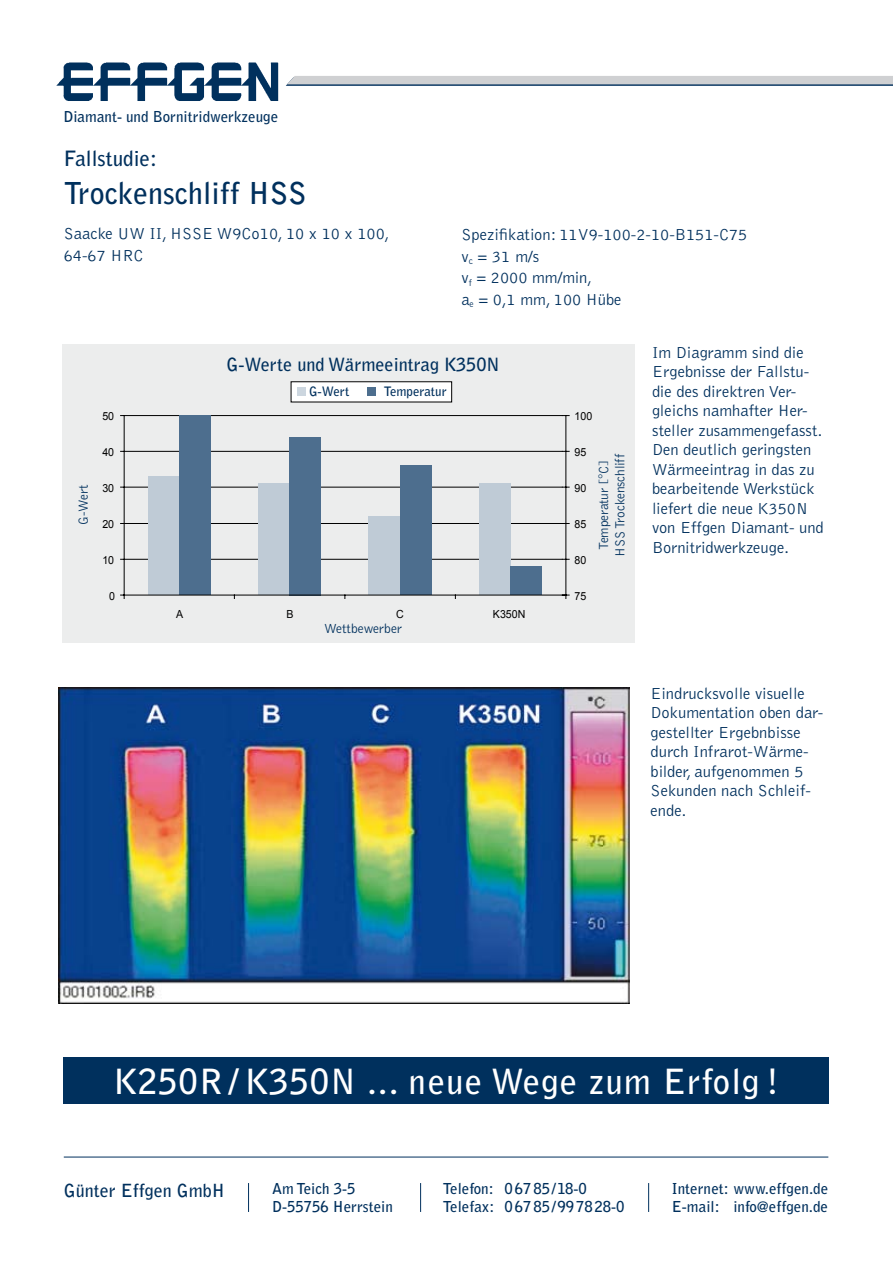
<style>
.page{position:relative;width:893px;height:1263px;background:#fff}
.page>*{position:absolute;margin:0;border:0;box-sizing:border-box;transform-origin:0 0}
.t1{font:700 34.5px "Bell Gothic";letter-spacing:.03em;color:#fff}
.t2{font:700 30px "Bell Gothic";color:#00305d}
.t3{font:700 21px "Bell Gothic";color:#00305d}
.t4{font:700 18.15px "Bell Gothic";color:#00305d}
.t5{font:700 18px "Bell Gothic";color:#00305d}
.t6{font:300 16.5px/19.5px "Bell Gothic";color:#00305d}
.t7{font:700 15px/18px "Bell Gothic";color:#00305d}
.t8{font:300 13.65px/16.4px "Bell Gothic";letter-spacing:-.01em;color:#00305d;text-align:center}
.t9{font:700 12.9px "Bell Gothic";color:#00305d}
.t10{font:11.1px "Arial";color:#000;scale:.95 1}
</style>
<div class="page">
<img style="left:56px;top:62px;width:223px;height:39px">
<svg style="left:286px;top:76px;width:607px;height:10px;background:#b2bac2"></svg>
<img style="left:59px;top:687px;width:570px;height:316px">
<div style="left:62px;top:344px;width:572px;height:299px;background:#eceded"></div>
<div style="left:291px;top:382px;width:161px;height:20px;background:#fff"></div>
<div style="left:368px;top:387px;width:8px;height:9px;background:#4d6e8e"></div>
<div style="left:298px;top:387px;width:8px;height:9px;background:#ccd6df"></div>
<hr style="left:124px;top:559px;width:438px;height:1px;background:#000">
<hr style="left:124px;top:523px;width:438px;height:1px;background:#000">
<hr style="left:124px;top:487px;width:438px;height:1px;background:#000">
<hr style="left:124px;top:451px;width:438px;height:1px;background:#000">
<hr style="left:124px;top:415px;width:438px;height:1px;background:#000">
<div style="left:148px;top:476px;width:31px;height:119px;background:#bfcbd6"></div>
<div style="left:258px;top:483px;width:32px;height:112px;background:#bfcbd6"></div>
<div style="left:369px;top:517px;width:31px;height:78px;background:#bfcbd6"></div>
<div style="left:479px;top:483px;width:32px;height:112px;background:#bfcbd6"></div>
<div style="left:179px;top:416px;width:32px;height:179px;background:#4d6e8e"></div>
<div style="left:290px;top:437px;width:31px;height:158px;background:#4d6e8e"></div>
<div style="left:400px;top:466px;width:31px;height:129px;background:#4d6e8e"></div>
<div style="left:511px;top:566px;width:31px;height:29px;background:#4d6e8e"></div>
<hr style="left:124px;top:416px;width:1px;height:179px;background:#000">
<hr style="left:124px;top:595px;width:442px;height:1px;background:#000">
<hr style="left:565px;top:416px;width:1px;height:179px;background:#000">
<div style="left:64px;top:1057px;width:765px;height:46px;background:#00305d"></div>
<hr style="left:64px;top:1157px;width:764px;height:1px;background:#00305d">
<svg style="left:248px;top:1183px;width:1px;height:29px"></svg>
<svg style="left:420px;top:1183px;width:1px;height:29px"></svg>
<svg style="left:648px;top:1183px;width:1px;height:29px"></svg>
<p class="t7" style="left:63px;top:107px;width:216px">Diamant- und Bornitridwerkzeuge</p>
<p class="t3" style="left:64px;top:145px;width:95px">Fallstudie:</p>
<h2 class="t2" style="left:64px;top:175px;width:244px">Trockenschliff HSS</h2>
<p class="t6" style="left:64px;top:223px;width:327px;line-height:21.6px">Saacke UW II, HSSE W9Co10, 10 x 10 x 100,<br>64-67 HRC</p>
<p class="t6" style="left:461px;top:224px;width:288px;line-height:21.6px">Spezifikation: 11V9-100-2-10-B151-C75 v<sub>c</sub> = 31 m/s<br>v<sub>f</sub> = 2000 mm/min,<br>a<sub>e</sub> = 0,1 mm, 100 Hübe</p>
<p class="t8" style="left:75px;top:525px;width:42px;rotate:-90deg">G-Wert</p>
<p class="t10" style="left:102px;top:409px;width:14px">50</p>
<p class="t10" style="left:102px;top:445px;width:14px">40</p>
<p class="t10" style="left:102px;top:480px;width:14px">30</p>
<p class="t10" style="left:102px;top:517px;width:14px">20</p>
<p class="t10" style="left:102px;top:553px;width:14px">10</p>
<p class="t10" style="left:109px;top:588px;width:8px">0</p>
<p class="t4" style="left:226px;top:354px;width:275px">G-Werte und Wärmeeintrag K350N</p>
<p class="t9" style="left:309px;top:383px;width:42px">G-Wert</p>
<p class="t9" style="left:384px;top:383px;width:65px">Temperatur</p>
<p class="t10" style="left:176px;top:606px;width:9px">A</p>
<p class="t10" style="left:287px;top:606px;width:9px">B</p>
<p class="t10" style="left:396px;top:606px;width:10px">C</p>
<p class="t10" style="left:493px;top:606px;width:36px">K350N</p>
<p class="t8" style="left:324px;top:621px;width:80px">Wettbewerber</p>
<p class="t10" style="left:575px;top:409px;width:20px">100</p>
<p class="t10" style="left:575px;top:445px;width:14px">95</p>
<p class="t10" style="left:575px;top:480px;width:14px">90</p>
<p class="t10" style="left:575px;top:517px;width:14px">85</p>
<p class="t10" style="left:575px;top:553px;width:14px">80</p>
<p class="t10" style="left:575px;top:588px;width:14px">75</p>
<p class="t8" style="left:596px;top:557px;width:105px;rotate:-90deg">Temperatur [°C]<br>HSS Trockenschliff</p>
<p class="t6" style="left:652px;top:343px;width:173px">Im Diagramm sind die<br>Ergebnisse der Fallstu&shy;die des direktren Ver&shy;gleichs namhafter Her&shy;steller zusammengefasst.<br>Den deutlich geringsten<br>Wärmeeintrag in das zu bearbeitende Werkstück liefert die neue K350N von Effgen Diamant- und<br>Bornitridwerkzeuge.</p>
<p class="t6" style="left:651px;top:684px;width:174px">Eindrucksvolle visuelle<br>Dokumentation oben dar&shy;gestellter Ergebnbisse durch Infrarot-Wärme&shy;bilder, aufgenommen 5<br>Sekunden nach Schleif&shy;ende.</p>
<h1 class="t1" style="left:113px;top:1061px;width:667px">K250R / K350N ... neue Wege zum Erfolg !</h1>
<p class="t5" style="left:64px;top:1179px;width:162px">Günter Effgen GmbH</p>
<p class="t7" style="left:272px;top:1180px;width:122px">Am Teich 3-5<br>D-55756 Herrstein</p>
<p class="t7" style="left:443px;top:1180px;width:183px">Telefon: 0 67 85/18-0<br>Telefax: 0 67 85/997828-0</p>
<p class="t7" style="left:672px;top:1180px;width:158px">Internet: www.effgen.de<br>E-mail: info@effgen.de</p>
</div>
